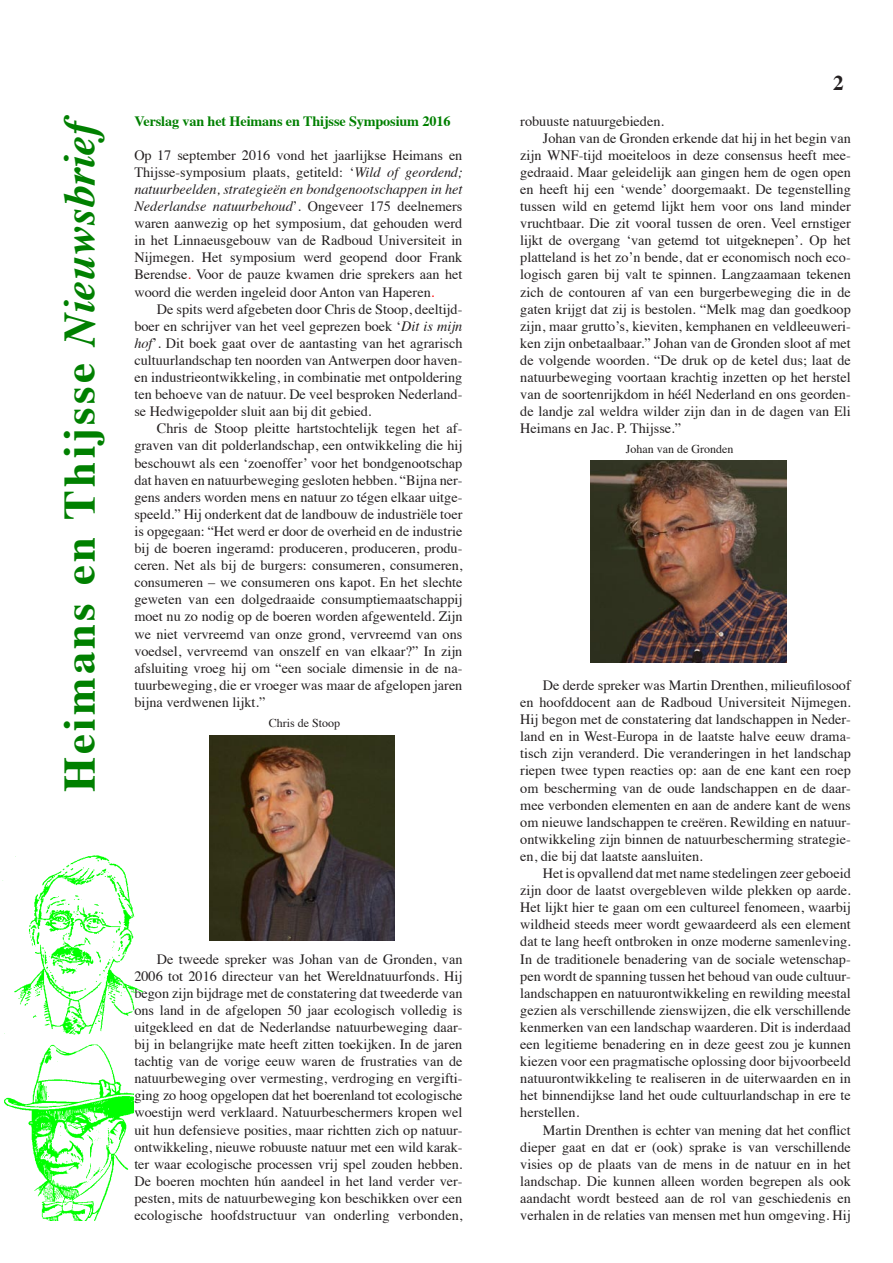
<style>
.page{position:relative;width:893px;height:1263px;background:#fff}
.page>*{position:absolute;margin:0;border:0;box-sizing:border-box;transform-origin:0 0}
.t1{font:700 45px "Times";letter-spacing:.07em;color:#008000}
.t2{font:700 21px "Times";color:#231f20}
.t3{font:14.25px/17.1px "Times";color:#231f20;text-align:justify}
.t4{font:700 14.25px "Times";letter-spacing:-.01em;color:#008000}
.t5{font:12px "Times";color:#231f20}
.s1{font-style:italic}
.s2{color:#f00}
</style>
<div class="page">
<img style="left:4px;top:1044px;width:129px;height:176px">
<img style="left:2px;top:855px;width:140px;height:182px">
<img style="left:209px;top:736px;width:185px;height:204px">
<img style="left:590px;top:460px;width:196px;height:202px">
<h1 class="t1" style="left:37px;top:792px;width:685px;rotate:-90deg">Heimans en Thijsse <span class="s1">Nieuwsbrief</span></h1>
<p class="t4" style="left:134px;top:107px;width:318px">Verslag van het Heimans en Thijsse Symposium 2016</p>
<p class="t3" style="left:134px;top:145px;width:330px">Op 17 september 2016 vond het jaarlijkse Heimans en Thijsse-symposium plaats, getiteld: ‘<span class="s1">Wild of geordend; natuurbeelden, strategieën en bondgenootschappen in het Nederlandse natuurbehoud</span>’. Ongeveer 175 deelnemers waren aanwezig op het symposium, dat gehouden werd in het Linnaeusgebouw van de Radboud Universiteit in Nijmegen. Het symposium werd geopend door Frank Berendse<span class="s2">.</span> Voor de pauze kwamen drie sprekers aan het woord die werden ingeleid door Anton van Haperen<span class="s2">.</span></p>
<p class="t3" style="left:134px;top:299px;width:330px;text-indent:22px">De spits werd afgebeten door Chris de Stoop, deeltijd&shy;boer en schrijver van het veel geprezen boek ‘<span class="s1">Dit is mijn hof</span>’. Dit boek gaat over de aantasting van het agrarisch cultuurlandschap ten noorden van Antwerpen door haven&shy;en industrieontwikkeling, in combinatie met ontpoldering ten behoeve van de natuur. De veel besproken Nederland&shy;se Hedwigepolder sluit aan bij dit gebied.</p>
<p class="t3" style="left:134px;top:419px;width:330px;text-indent:23px">Chris de Stoop pleitte hartstochtelijk tegen het af&shy;graven van dit polderlandschap, een ontwikkeling die hij beschouwt als een ‘zoenoffer’ voor het bondgenootschap dat haven en natuurbeweging gesloten hebben. “Bijna ner&shy;gens anders worden mens en natuur zo tégen elkaar uitge&shy;speeld.” Hij onderkent dat de landbouw de industriële toer is opgegaan: “Het werd er door de overheid en de industrie bij de boeren ingeramd: produceren, produceren, produ&shy;ceren. Net als bij de burgers: consumeren, consumeren, consumeren – we consumeren ons kapot. En het slechte geweten van een dolgedraaide consumptiemaatschappij moet nu zo nodig op de boeren worden afgewenteld. Zijn we niet vervreemd van onze grond, vervreemd van ons voedsel, vervreemd van onszelf en van elkaar?” In zijn afsluiting vroeg hij om “een sociale dimensie in de na&shy;tuurbeweging, die er vroeger was maar de afgelopen jaren bijna verdwenen lijkt.”</p>
<p class="t5" style="left:269px;top:712px;width:73px">Chris de Stoop</p>
<p class="t3" style="left:134px;top:949px;width:330px;text-indent:23px">De tweede spreker was Johan van de Gronden, van 2006 tot 2016 directeur van het Wereldnatuurfonds. Hij begon zijn bijdrage met de constatering dat tweederde van ons land in de afgelopen 50 jaar ecologisch volledig is uitgekleed en dat de Nederlandse natuurbeweging daar&shy;bij in belangrijke mate heeft zitten toekijken. In de jaren tachtig van de vorige eeuw waren de frustraties van de natuurbeweging over vermesting, verdroging en vergifti&shy;ging zo hoog opgelopen dat het boerenland tot ecologische woestijn werd verklaard. Natuurbeschermers kropen wel uit hun defensieve posities, maar richtten zich op natuur&shy;ontwikkeling, nieuwe robuuste natuur met een wild karak&shy;ter waar ecologische processen vrij spel zouden hebben.<br>De boeren mochten hún aandeel in het land verder ver&shy;pesten, mits de natuurbeweging kon beschikken over een ecologische hoofdstructuur van onderling verbonden,</p>
<h2 class="t2" style="left:833px;top:63px;width:12px">2</h2>
<p class="t3" style="left:520px;top:111px;width:145px">robuuste natuurgebieden.</p>
<p class="t3" style="left:543px;top:128px;width:309px">Johan van de Gronden erkende dat hij in het begin van</p>
<p class="t3" style="left:520px;top:145px;width:331px">zijn WNF-tijd moeiteloos in deze consensus heeft mee-</p>
<p class="t3" style="left:520px;top:162px;width:332px">gedraaid. Maar geleidelijk aan gingen hem de ogen open</p>
<p class="t3" style="left:520px;top:179px;width:332px">en heeft hij een ‘wende’ doorgemaakt. De tegenstelling</p>
<p class="t3" style="left:520px;top:196px;width:332px">tussen wild en getemd lijkt hem voor ons land minder</p>
<p class="t3" style="left:520px;top:214px;width:332px">vruchtbaar. Die zit vooral tussen de oren. Veel ernstiger</p>
<p class="t3" style="left:520px;top:231px;width:332px">lijkt de overgang ‘van getemd tot uitgeknepen’. Op het</p>
<p class="t3" style="left:520px;top:248px;width:332px">platteland is het zo’n bende, dat er economisch noch eco-</p>
<p class="t3" style="left:520px;top:265px;width:332px">logisch garen bij valt te spinnen. Langzaamaan tekenen</p>
<p class="t3" style="left:520px;top:282px;width:332px">zich de contouren af van een burgerbeweging die in de</p>
<p class="t3" style="left:520px;top:299px;width:332px">gaten krijgt dat zij is bestolen. “Melk mag dan goedkoop</p>
<p class="t3" style="left:520px;top:316px;width:332px">zijn, maar grutto’s, kieviten, kemphanen en veldleeuweri-</p>
<p class="t3" style="left:520px;top:333px;width:332px">ken zijn onbetaalbaar.” Johan van de Gronden sloot af met</p>
<p class="t3" style="left:520px;top:350px;width:332px">de volgende woorden. “De druk op de ketel dus; laat de</p>
<p class="t3" style="left:520px;top:367px;width:332px">natuurbeweging voortaan krachtig inzetten op het herstel</p>
<p class="t3" style="left:520px;top:385px;width:332px">van de soortenrijkdom in héél Nederland en ons georden-</p>
<p class="t3" style="left:520px;top:402px;width:332px">de landje zal weldra wilder zijn dan in de dagen van Eli</p>
<p class="t3" style="left:520px;top:419px;width:162px">Heimans en Jac. P. Thijsse.”</p>
<p class="t5" style="left:626px;top:438px;width:109px">Johan van de Gronden</p>
<p class="t3" style="left:520px;top:675px;width:332px;text-indent:23px">De derde spreker was Martin Drenthen, milieufilosoof en hoofddocent aan de Radboud Universiteit Nijmegen.<br>Hij begon met de constatering dat landschappen in Neder&shy;land en in West-Europa in de laatste halve eeuw drama&shy;tisch zijn veranderd. Die veranderingen in het landschap riepen twee typen reacties op: aan de ene kant een roep om bescherming van de oude landschappen en de daar&shy;mee verbonden elementen en aan de andere kant de wens om nieuwe landschappen te creëren. Rewilding en natuur&shy;ontwikkeling zijn binnen de natuurbescherming strategie&shy;ën, die bij dat laatste aansluiten.</p>
<p class="t3" style="left:520px;top:863px;width:332px;text-indent:23px">Het is opvallend dat met name stedelingen zeer geboeid zijn door de laatst overgebleven wilde plekken op aarde.<br>Het lijkt hier te gaan om een cultureel fenomeen, waarbij wildheid steeds meer wordt gewaardeerd als een element dat te lang heeft ontbroken in onze moderne samenleving.<br>In de traditionele benadering van de sociale wetenschap&shy;pen wordt de spanning tussen het behoud van oude cultuur&shy;landschappen en natuurontwikkeling en rewilding meestal gezien als verschillende zienswijzen, die elk verschillende kenmerken van een landschap waarderen. Dit is inderdaad een legitieme benadering en in deze geest zou je kunnen kiezen voor een pragmatische oplossing door bijvoorbeeld natuurontwikkeling te realiseren in de uiterwaarden en in het binnendijkse land het oude cultuurlandschap in ere te herstellen.</p>
<p class="t3" style="left:520px;top:1120px;width:332px;text-indent:23px">Martin Drenthen is echter van mening dat het conflict dieper gaat en dat er (ook) sprake is van verschillende visies op de plaats van de mens in de natuur en in het landschap. Die kunnen alleen worden begrepen als ook aandacht wordt besteed aan de rol van geschiedenis en verhalen in de relaties van mensen met hun omgeving. Hij</p>
</div>
